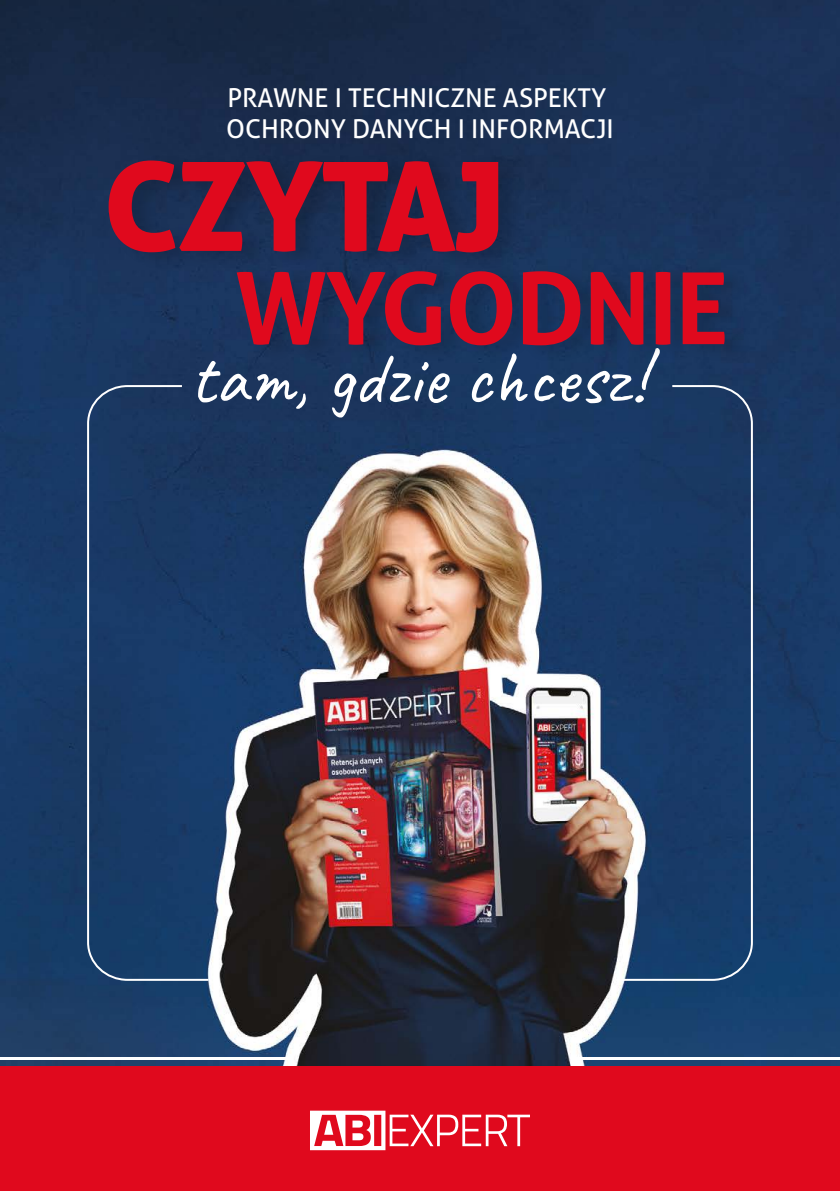
<style>
.page{position:relative;width:840px;height:1191px;background:#fff}
.page>*{position:absolute;margin:0;border:0;box-sizing:border-box;transform-origin:0 0}
.t1{font:123.6px "Aller Display";letter-spacing:-.015em;color:#e0091d}
.t2{font:700 99.6px "Aller";letter-spacing:-.015em;color:#e0091d}
.t3{font:75.4px "Caveat";color:#fff}
.t4{font:26px/31.2px "Aller";color:#fff}
</style>
<div class="page">
<img style="left:0;top:0;width:839px;height:1066px">
<div style="left:0;top:1066px;width:839px;height:125px;background:#e0091d"></div>
<hr style="left:0;top:1057px;width:293px;height:3px;background:#fff">
<hr style="left:576px;top:1057px;width:263px;height:3px;background:#fff">
<img style="left:100px;top:132px;width:459px;height:193px">
<img style="left:231px;top:246px;width:527px;height:146px">
<svg style="left:86px;top:384px;width:124px;height:597px;background:#1d3e69"></svg>
<svg style="left:614px;top:384px;width:139px;height:597px;background:#26456e"></svg>
<svg style="left:310px;top:1110px;width:219px;height:40px"></svg>
<p class="t4" style="left:226px;top:82px;width:389px">PRAWNE I TECHNICZNE ASPEKTY<br>OCHRONY DANYCH I INFORMACJI</p>
<h1 class="t1" style="left:103px;top:128px;width:403px">CZYTAJ</h1>
<h2 class="t2" style="left:235px;top:247px;width:494px">WYGODNIE</h2>
<h3 class="t3" style="left:189px;top:330px;width:457px">tam, gdzie chcesz!</h3>
</div>
